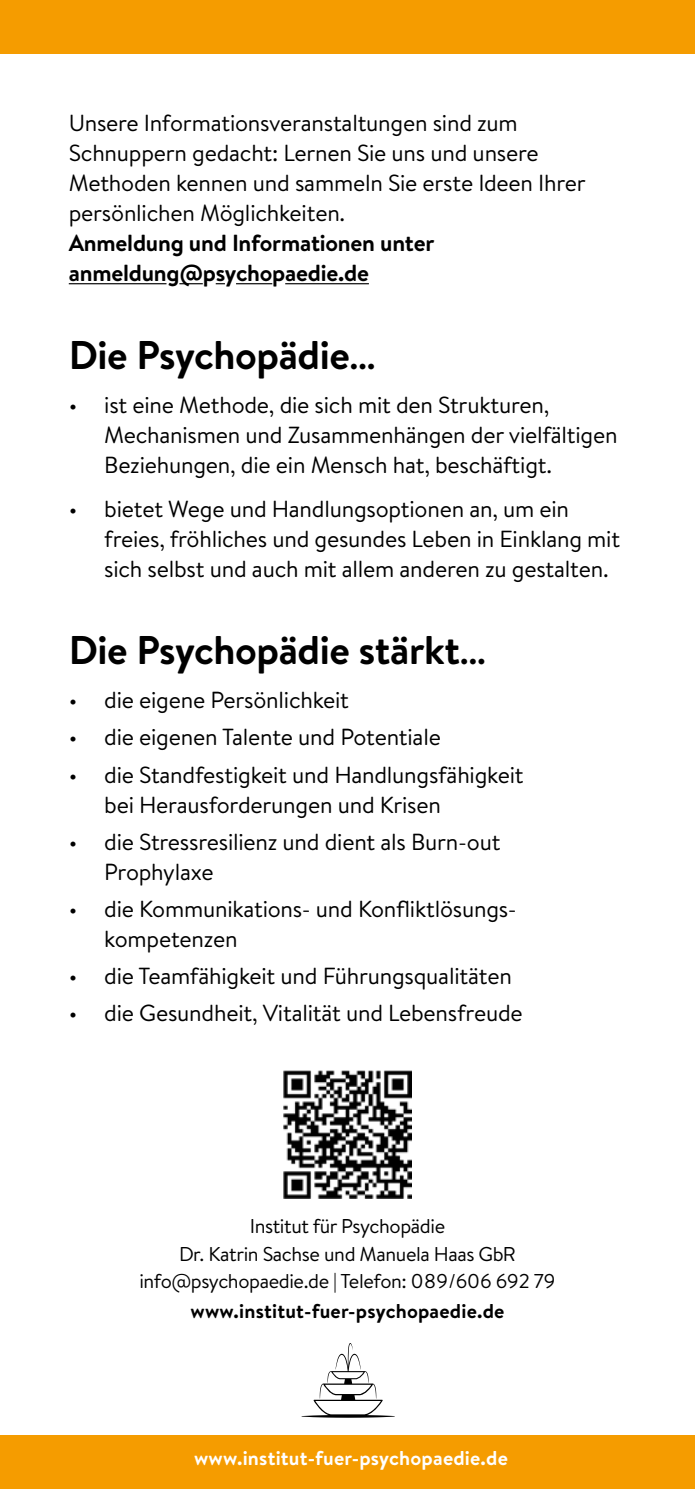
<style>
.page{position:relative;width:695px;height:1489px;background:#fff}
.page>*{position:absolute;margin:0;border:0;box-sizing:border-box;transform-origin:0 0}
.t1{font:700 40px "Brandon Text";letter-spacing:-.01em;color:#000}
.t2{font:23.25px/30px "Brandon Text";letter-spacing:-.01em;color:#000}
.t3{font:700 23.25px/30px "Brandon Text";letter-spacing:-.01em;color:#000}
.t4{font:20px/27.5px "Brandon Text";letter-spacing:-.02em;color:#000;text-align:center}
.t5{font:700 20px "Brandon Text";letter-spacing:.01em;color:#fff}
.t6{font:700 20px "Brandon Text";letter-spacing:.01em;color:#000}
</style>
<div class="page">
<div style="left:0;top:1435px;width:694px;height:53px;background:#f59c00"></div>
<hr style="left:69px;top:283px;width:97px;height:1px;background:#000">
<svg style="left:179px;top:283px;width:24px;height:1px"></svg>
<hr style="left:236px;top:283px;width:36px;height:1px;background:#000">
<hr style="left:285px;top:283px;width:84px;height:1px;background:#000">
<svg style="left:301px;top:1343px;width:93px;height:74px"></svg>
<div style="left:0;top:0;width:694px;height:53px;background:#f59c00"></div>
<img style="left:283px;top:1070px;width:128px;height:127px">
<p class="t2" style="left:69px;top:107px;width:518px">Unsere Informationsveranstaltungen sind zum Schnuppern gedacht: Lernen Sie uns und unsere Methoden kennen und sammeln Sie erste Ideen Ihrer persönlichen Möglichkeiten.</p>
<p class="t3" style="left:69px;top:228px;width:367px">Anmeldung und Informationen unter anmeldung@psychopaedie.de</p>
<h1 class="t1" style="left:69px;top:327px;width:308px">Die Psychopädie…</h1>
<p class="t2" style="left:104px;top:389px;width:515px;text-indent:-35px">• ist eine Methode, die sich mit den Strukturen,<br>Mechanismen und Zusammenhängen der vielfältigen<br>Beziehungen, die ein Mensch hat, beschäftigt.</p>
<p class="t2" style="left:104px;top:493px;width:517px;text-indent:-35px">• bietet Wege und Handlungsoptionen an, um ein freies, fröhliches und gesundes Leben in Einklang mit sich selbst und auch mit allem anderen zu gestalten.</p>
<h1 class="t1" style="left:69px;top:622px;width:418px">Die Psychopädie stärkt…</h1>
<p class="t2" style="left:69px;top:684px;width:282px">• die eigene Persönlichkeit</p>
<p class="t2" style="left:69px;top:721px;width:373px">• die eigenen Talente und Potentiale</p>
<p class="t2" style="left:104px;top:758px;width:421px;text-indent:-35px">• die Standfestigkeit und Handlungsfähigkeit bei Herausforderungen und Krisen</p>
<p class="t2" style="left:104px;top:825px;width:397px;text-indent:-35px">• die Stressresilienz und dient als Burn-out<br>Prophylaxe</p>
<p class="t2" style="left:104px;top:892px;width:414px;text-indent:-35px">• die Kommunikations- und Konfliktlösungs&shy;kompetenzen</p>
<p class="t2" style="left:69px;top:960px;width:444px">• die Teamfähigkeit und Führungsqualitäten</p>
<p class="t2" style="left:69px;top:997px;width:455px">• die Gesundheit, Vitalität und Lebensfreude</p>
<p class="t4" style="left:139px;top:1211px;width:417px">Institut für Psychopädie<br>Dr. Katrin Sachse und Manuela Haas GbR info@psychopaedie.de | Telefon: 089/606 692 79</p>
<p class="t6" style="left:190px;top:1297px;width:315px">www.institut-fuer-psychopaedie.de</p>
<p class="t5" style="left:194px;top:1443px;width:315px">www.institut-fuer-psychopaedie.de</p>
</div>
